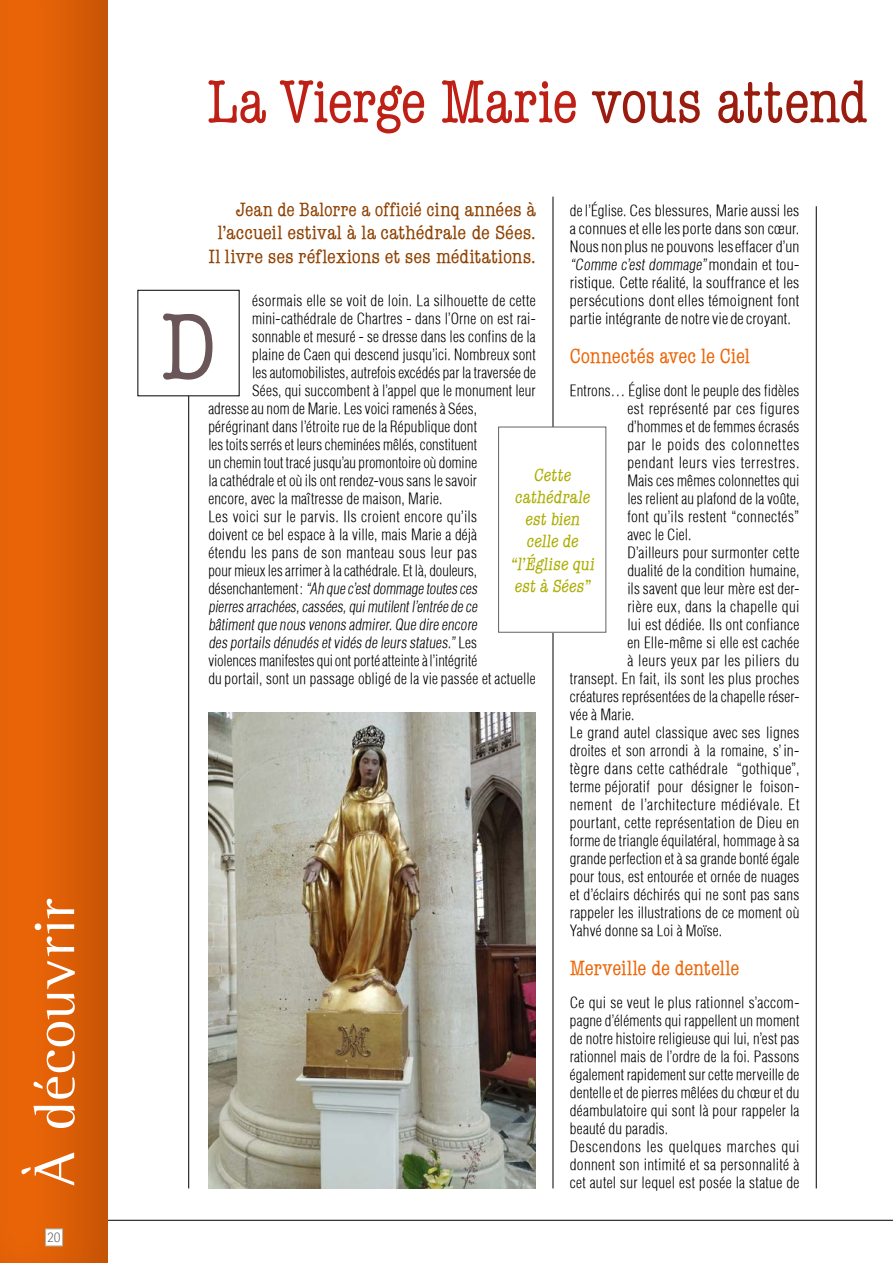
<style>
.page{position:relative;width:893px;height:1263px;background:#fff}
.page>*{position:absolute;margin:0;border:0;box-sizing:border-box;transform-origin:0 0}
.t1{font:94.5px "American Typewriter Cond A";color:#6a5559}
.t2{font:condensed 60.75px "American Typewriter";letter-spacing:-.01em;color:#be2016}
.t3{font:58.5px "Leftist Mono Serif";letter-spacing:-.005em;color:#fff}
.t4{font:condensed 21px "American Typewriter";letter-spacing:-.005em;color:#ec6608}
.t5{font:condensed 19.5px/23.4px "American Typewriter";color:#8f4100;text-align:right}
.t6{font:18px/22.2px "American Typewriter Cond A";color:#acad00;text-align:center}
.t7{font:300 condensed 15px/18px "Helvetica";letter-spacing:.015em;color:#000;text-align:justify}
.t8{font:300 condensed 15px "Helvetica";letter-spacing:.04em;color:#000}
.t9{font:300 condensed 15px "Helvetica";letter-spacing:.015em;color:#000;scale:1.07 1}
.t10{font:300 condensed 15px "Helvetica";letter-spacing:.045em;color:#000}
.t11{font:300 13.65px "Aktiv Grotesk Cd";color:#646363}
.s1{color:#9a1c0e}
</style>
<div class="page">
<hr style="left:0;top:1220px;width:893px;height:1px;background:#000">
<hr style="left:553px;top:197px;width:1px;height:991px;background:#000">
<hr style="left:188px;top:350px;width:1px;height:838px;background:#000">
<hr style="left:816px;top:206px;width:1px;height:982px;background:#000">
<div style="left:0;top:0;width:121px;height:1263px;background:#b2ac7f;opacity:.75"></div>
<div style="left:45px;top:1229px;width:18px;height:17px;background:#fff;border:1px solid #b2b1a7"></div>
<div style="left:138px;top:290px;width:101px;height:106px;background:#fff"></div>
<img style="left:208px;top:712px;width:328px;height:476px">
<div style="left:498px;top:427px;width:108px;height:205px;border:1px solid #646363"></div>
<h3 class="t3" style="left:21px;top:1188px;width:291px;rotate:-90deg">À découvrir</h3>
<p class="t11" style="left:47px;top:1229px;width:15px">20</p>
<h2 class="t2" style="left:207px;top:68px;width:662px">La Vierge Marie <span class="s1">vous attend</span></h2>
<p class="t7" style="left:570px;top:201px;width:231px">de l’Église. Ces blessures, Marie aussi les a connues et elle les porte dans son cœur.<br>Nous non plus ne pouvons les effacer d’un “Comme c’est dommage” m o n d a in et to u - ristique. Cette réalité, la souffrance et les persécutions dont elles témoignent font partie intégrante de notre vie de croyant.</p>
<h3 class="t4" style="left:570px;top:344px;width:182px">Connectés avec le Ciel</h3>
<p class="t7" style="left:570px;top:381px;width:231px">Entrons… Église dont le peuple des fidèles</p>
<p class="t7" style="left:627px;top:399px;width:174px">est représenté par ces figures</p>
<p class="t7" style="left:627px;top:417px;width:174px">d’hommes et de femmes écrasés</p>
<p class="t10" style="left:627px;top:435px;width:174px">par le poids des colonnettes</p>
<p class="t8" style="left:627px;top:453px;width:174px">pendant leurs vies terrestres.</p>
<p class="t7" style="left:627px;top:471px;width:174px">Mais ces mêmes colonnettes qui</p>
<p class="t7" style="left:627px;top:489px;width:174px">les relient au plafond de la voûte,</p>
<p class="t7" style="left:627px;top:507px;width:174px">font qu’ils restent “connectés”</p>
<p class="t7" style="left:627px;top:525px;width:66px">avec le Ciel.</p>
<p class="t7" style="left:627px;top:543px;width:174px">D’ailleurs pour surmonter cette</p>
<p class="t7" style="left:627px;top:561px;width:174px">dualité de la condition humaine,</p>
<p class="t7" style="left:627px;top:579px;width:174px">ils savent que leur mère est der-</p>
<p class="t7" style="left:627px;top:597px;width:174px">rière eux, dans la chapelle qui</p>
<p class="t7" style="left:627px;top:615px;width:174px">lui est dédiée. Ils ont confiance</p>
<p class="t7" style="left:627px;top:633px;width:174px">en Elle-même si elle est cachée</p>
<p class="t7" style="left:627px;top:651px;width:174px">à leurs yeux par les piliers du</p>
<p class="t7" style="left:570px;top:669px;width:231px">transept. En fait, ils sont les plus proches</p>
<p class="t7" style="left:570px;top:687px;width:231px">créatures représentées de la chapelle réser-</p>
<p class="t7" style="left:570px;top:705px;width:66px">vée à Marie.</p>
<p class="t7" style="left:570px;top:723px;width:231px">Le grand autel classique avec ses lignes</p>
<p class="t7" style="left:570px;top:741px;width:231px">droites et son arrondi à la romaine, s’ in-</p>
<p class="t9" style="left:570px;top:759px;width:216px">tègre dans cette cathédrale “gothique”,</p>
<p class="t7" style="left:570px;top:777px;width:231px">terme péjoratif pour désigner le foison-</p>
<p class="t8" style="left:570px;top:795px;width:231px">nement de l’architecture médiévale. Et</p>
<p class="t7" style="left:570px;top:813px;width:231px">pourtant, cette représentation de Dieu en</p>
<p class="t7" style="left:570px;top:831px;width:231px">forme de triangle équilatéral, hommage à sa</p>
<p class="t7" style="left:570px;top:849px;width:231px">grande perfection et à sa grande bonté égale</p>
<p class="t7" style="left:570px;top:867px;width:231px">pour tous, est entourée et ornée de nuages</p>
<p class="t7" style="left:570px;top:885px;width:231px">et d’éclairs déchirés qui ne sont pas sans</p>
<p class="t7" style="left:570px;top:903px;width:231px">rappeler les illustrations de ce moment où</p>
<p class="t7" style="left:570px;top:921px;width:154px">Yahvé donne sa Loi à Moïse.</p>
<h3 class="t4" style="left:570px;top:956px;width:171px">Merveille de dentelle</h3>
<p class="t7" style="left:570px;top:993px;width:231px;text-align:left">Ce qui se veut le plus rationnel s’accom&shy;pagne d’éléments qui rappellent un moment de notre histoire religieuse qui lui, n’est pas rationnel mais de l’ordre de la foi. Passons également rapidement sur cette merveille de dentelle et de pierres mêlées du chœur et du déambulatoire qui sont là pour rappeler la beauté du paradis.<br>Descendons les quelques marches qui donnent son intimité et sa personnalité à</p>
<h3 class="t5" style="left:208px;top:198px;width:329px">Jean de Balorre a officié cinq années à l’accueil estival à la cathédrale de Sées.<br>Il livre ses réflexions et ses méditations.</h3>
<p class="t7" style="left:252px;top:291px;width:285px">ésormais elle se voit de loin. La silhouette de cette</p>
<p class="t7" style="left:252px;top:309px;width:285px">mini-cathédrale de Chartres - dans l’Orne on est rai-</p>
<p class="t7" style="left:252px;top:327px;width:285px">sonnable et mesuré - se dresse dans les confins de la</p>
<p class="t7" style="left:252px;top:345px;width:285px">plaine de Caen qui descend jusqu’ici. Nombreux sont</p>
<p class="t7" style="left:252px;top:363px;width:285px">les automobilistes, autrefois excédés par la traversée de</p>
<p class="t7" style="left:252px;top:381px;width:285px">Sées, qui succombent à l’appel que le monument leur</p>
<p class="t7" style="left:208px;top:399px;width:270px">adresse au nom de Marie. Les voici ramenés à Sées,</p>
<p class="t7" style="left:208px;top:417px;width:270px">pérégrinant dans l’étroite rue de la République dont</p>
<p class="t7" style="left:208px;top:435px;width:270px">les toits serrés et leurs cheminées mêlés, constituent</p>
<p class="t7" style="left:208px;top:453px;width:270px">un chemin tout tracé jusqu’au promontoire où domine</p>
<p class="t7" style="left:208px;top:471px;width:270px">la cathédrale et où ils ont rendez-vous sans le savoir</p>
<p class="t7" style="left:208px;top:489px;width:235px">encore, avec la maîtresse de maison, Marie.</p>
<p class="t7" style="left:208px;top:507px;width:270px">Les voici sur le parvis. Ils croient encore qu’ils</p>
<p class="t7" style="left:208px;top:525px;width:270px">doivent ce bel espace à la ville, mais Marie a déjà</p>
<p class="t7" style="left:208px;top:543px;width:270px">étendu les pans de son manteau sous leur pas</p>
<p class="t7" style="left:208px;top:561px;width:270px">pour mieux les arrimer à la cathédrale. Et là, douleurs,</p>
<p class="t7" style="left:208px;top:579px;width:273px">d é s e n c h a n te m e n t : “Ah que c’estdommage toutes ces</p>
<p class="t7" style="left:208px;top:597px;width:273px">pierres arrachées,cassées,quimutilentl’entrée de ce</p>
<p class="t7" style="left:208px;top:615px;width:273px">bâtimentque nous venons admirer.Que dire encore</p>
<p class="t7" style="left:208px;top:633px;width:270px">des portails dénudés etvidés de leurs statues.” L e s</p>
<p class="t7" style="left:208px;top:651px;width:270px">violences manifestes qui ont porté atteinte à l’intégrité</p>
<p class="t7" style="left:208px;top:669px;width:329px">du portail, sont un passage obligé de la vie passée et actuelle</p>
<h1 class="t1" style="left:161px;top:295px;width:57px">D</h1>
<p class="t6" style="left:510px;top:464px;width:88px">Cette cathédrale est bien celle de “l’Église qui est à Sées”</p>
<p class="t7" style="left:570px;top:1173px;width:231px">cet autel sur lequel est posée la statue de</p>
</div>
